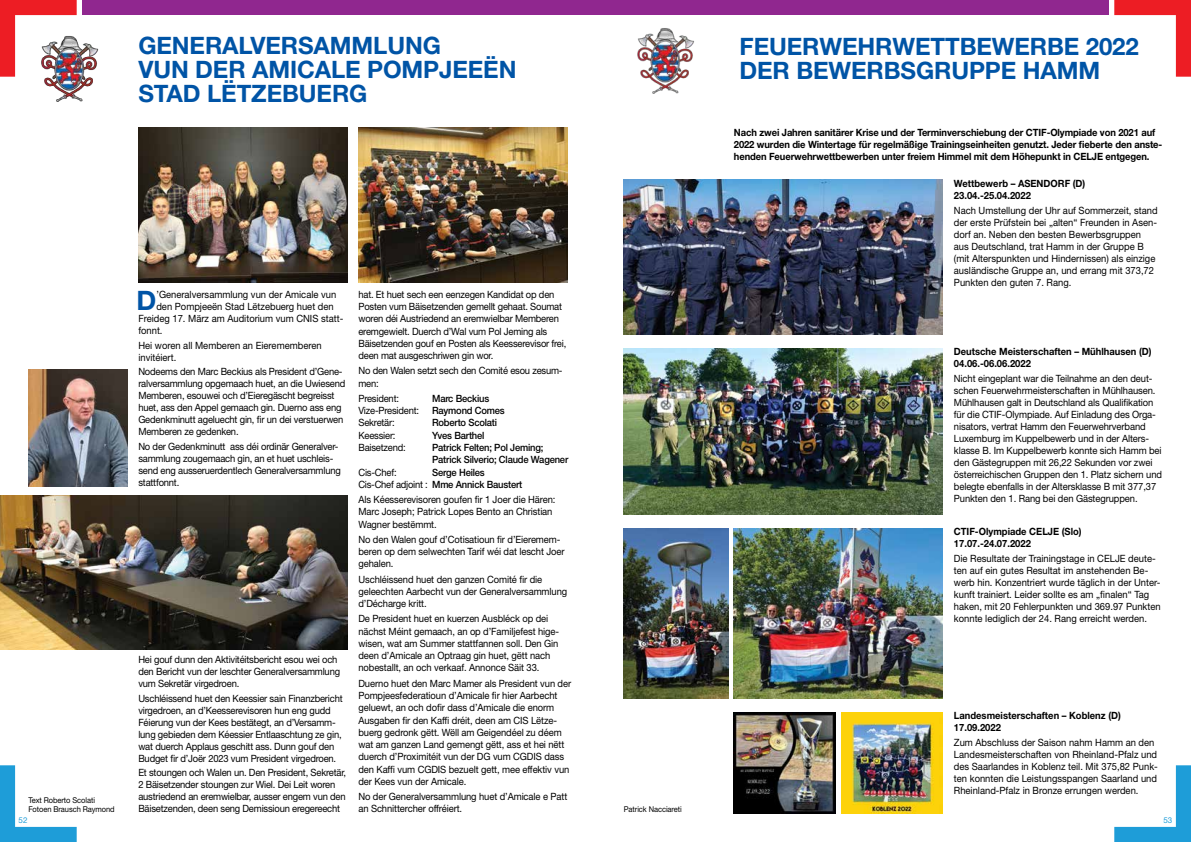
<style>
.page{position:relative;width:1191px;height:842px;background:#fff}
.page>*{position:absolute;margin:0;border:0;box-sizing:border-box;transform-origin:0 0}
.t1{font:700 26.8px "Helvetica Neue LT Std";color:#0054a6}
.t2{font:700 24px/24px "Helvetica Neue LT Std";letter-spacing:-.005em;color:#0054a6}
.t3{font:10px/12px "Helvetica Neue LT Std";letter-spacing:-.01em;color:#000;scale:.94 1}
.t4{font:700 10px/12px "Helvetica Neue LT Std";letter-spacing:-.01em;color:#000;scale:.94 1}
.t5{font:500 10px/12.3px "Helvetica Neue LT Std";letter-spacing:-.02em;color:#000;scale:.94 1}
.t6{font:8px/9.6px "Helvetica Neue LT Std";letter-spacing:-.01em;color:#000;scale:.94 1}
.t7{font:8px "Helvetica Neue LT Std";color:#1e9dd8}
.s1{font-weight:400}
</style>
<div class="page">
<img style="left:44px;top:41px;width:55px;height:61px">
<img style="left:358px;top:128px;width:209px;height:154px">
<img style="left:0;top:495px;width:347px;height:155px">
<img style="left:138px;top:128px;width:209px;height:154px">
<img style="left:28px;top:369px;width:99px;height:117px">
<img style="left:637px;top:28px;width:57px;height:66px">
<img style="left:624px;top:180px;width:318px;height:154px">
<img style="left:624px;top:348px;width:318px;height:166px">
<img style="left:734px;top:529px;width:208px;height:169px">
<img style="left:841px;top:712px;width:101px;height:102px">
<img style="left:734px;top:712px;width:101px;height:102px">
<img style="left:624px;top:528px;width:104px;height:170px">
<svg style="left:0;top:765px;width:77px;height:77px"></svg>
<svg style="left:1114px;top:765px;width:77px;height:77px"></svg>
<img style="left:0;top:0;width:77px;height:77px">
<svg style="left:1114px;top:0;width:77px;height:77px"></svg>
<div style="left:82px;top:0;width:1026px;height:15px;background:#90278f"></div>
<h2 class="t2" style="left:138px;top:33px;width:380px">GENERALVERSAMMLUNG<br>VUN DER AMICALE POMPJEEËN<br>STAD LËTZEBUERG</h2>
<h1 class="t1" style="left:136px;top:284px;width:21px">D</h1>
<p class="t3" style="left:156px;top:288px;width:193px">’Generalversammlung vun der Amicale vun</p>
<p class="t3" style="left:358px;top:288px;width:223px;line-height:12.3px">hat. Et huet sech een eenzegen Kandidat op den Posten vum Bäisetzenden gemellt gehaat. Soumat woren déi Austriedend an eremwielbar Memberen eremgewielt. Duerch d’Wal vum Pol Jeming als Bäisetzenden gouf en Posten als Keesserevisor frei, deen mat ausgeschriwen gin wor.</p>
<p class="t3" style="left:358px;top:364px;width:219px;line-height:12.3px">No den Walen setzt sech den Comité esou zesum&shy;men:</p>
<p class="t3" style="left:358px;top:392px;width:45px">President:</p>
<p class="t5" style="left:432px;top:392px;width:62px">Marc Beckius</p>
<p class="t3" style="left:358px;top:404px;width:66px">Vize-President:</p>
<p class="t5" style="left:432px;top:404px;width:79px">Raymond Comes</p>
<p class="t3" style="left:358px;top:417px;width:40px">Sekretär:</p>
<p class="t5" style="left:432px;top:417px;width:71px">Roberto Scolati</p>
<p class="t3" style="left:358px;top:429px;width:41px">Keessier:</p>
<p class="t5" style="left:432px;top:429px;width:57px">Yves Barthel</p>
<p class="t3" style="left:358px;top:441px;width:52px">Baisetzend:</p>
<p class="t5" style="left:432px;top:441px;width:146px">Patrick Felten; Pol Jeming;<br>Patrick Silverio; Claude Wagener</p>
<p class="t3" style="left:358px;top:466px;width:42px">Cis-Chef:</p>
<p class="t3" style="left:156px;top:300px;width:190px">den Pompjeeën Stad Lëtzebuerg huet den</p>
<p class="t3" style="left:138px;top:312px;width:220px">Freideg 17. März am Auditorium vum CNIS statt-</p>
<p class="t3" style="left:138px;top:324px;width:27px">fonnt.</p>
<p class="t3" style="left:138px;top:339px;width:196px">Hei woren all Memberen an Eierememberen invitéiert.</p>
<p class="t3" style="left:138px;top:366px;width:222px">Nodeems den Marc Beckius als President d’Gene&shy;ralversammlung opgemaach huet, an die Uwiesend Memberen, esouwei och d’Eieregäscht begreisst huet, ass den Appel gemaach gin. Duerno ass eng Gedenkminutt ageluecht gin, fir un dei verstuerwen Memberen ze gedenken.</p>
<p class="t3" style="left:138px;top:441px;width:217px">No der Gedenkminutt ass déi ordinär Generalver&shy;sammlung zougemaach gin, an et huet uschleis&shy;send eng ausseruerdentlech Generalversammlung stattfonnt.</p>
<p class="t5" style="left:358px;top:466px;width:176px;text-indent:74px">Serge Heiles<br><span class="s1">Cis-Chef adjoint :</span> Mme Annick Baustert</p>
<p class="t3" style="left:358px;top:493px;width:211px;line-height:12.3px">Als Kéesserevisoren goufen fir 1 Joer die Hären:<br>Marc Joseph; Patrick Lopes Bento an Christian<br>Wagner bestëmmt.</p>
<p class="t3" style="left:358px;top:533px;width:221px;line-height:12.3px">No den Walen gouf d’Cotisatioun fir d’Eieremem&shy;beren op dem selwechten Tarif wéi dat lescht Joer gehalen.</p>
<p class="t3" style="left:358px;top:573px;width:224px;line-height:12.3px">Uschléissend huet den ganzen Comité fir die geleechten Aarbecht vun der Generalversammlung d’Décharge kritt.</p>
<p class="t3" style="left:358px;top:612px;width:215px;line-height:12.3px">De President huet en kuerzen Ausbléck op dei nächst Méint gemaach, an op d’Familjefest hige&shy;wisen, wat am Summer stattfannen soll. Den Gin deen d’Amicale an Optraag gin huet, gëtt nach nobestallt, an och verkaaf. Annonce Säit 33.</p>
<p class="t3" style="left:358px;top:677px;width:228px;line-height:12.3px">Duerno huet den Marc Mamer als President vun der Pompjeesfederatioun d’Amicale fir hier Aarbecht geluewt, an och dofir dass d’Amicale die enorm Ausgaben fir den Kaffi dréit, deen am CIS Lëtze&shy;buerg gedronk gëtt. Wëll am Geigendéel zu déem wat am ganzen Land gemengt gëtt, ass et hei nëtt duerch d’Proximitéit vun der DG vum CGDIS dass den Kaffi vum CGDIS bezuelt gett, mee effektiv vun der Kees vun der Amicale.</p>
<p class="t3" style="left:358px;top:790px;width:224px;line-height:12.3px">No der Generalversammlung huet d’Amicale e Patt an Schnittercher offréiert.</p>
<p class="t3" style="left:138px;top:653px;width:216px">Hei gouf dunn den Aktivitéitsbericht esou wei och den Bericht vun der leschter Generalversammlung vum Sekretär virgedroen.</p>
<p class="t3" style="left:138px;top:692px;width:219px">Uschléissend huet den Keessier sain Finanzbericht virgedroen, an d’Keesserevisoren hun eng gudd Féierung vun der Kees bestätegt, an d’Versamm&shy;lung gebieden dem Kéessier Entlaaschtung ze gin, wat duerch Applaus geschitt ass. Dunn gouf den Budget fir d’Joër 2023 vum President virgedroen.</p>
<p class="t3" style="left:138px;top:767px;width:222px">Et stoungen och Walen un. Den President, Sekretär, 2 Bäisetzender stoungen zur Wiel. Dei Leit woren austriedend an eremwielbar, ausser engem vun den Bäisetzenden, deen seng Demissioun eregereecht</p>
<p class="t6" style="left:28px;top:795px;width:93px">Text Roberto Scolati<br>Fotoen Brausch Raymond</p>
<p class="t6" style="left:624px;top:805px;width:63px">Patrick Nacciareti</p>
<h2 class="t2" style="left:739px;top:34px;width:401px">FEUERWEHRWETTBEWERBE 2022<br>DER BEWERBSGRUPPE HAMM</h2>
<p class="t4" style="left:734px;top:126px;width:457px">Nach zwei Jahren sanitärer Krise und der Terminverschiebung der CTIF-Olympiade von 2021 auf<br>2022 wurden die Wintertage für regelmäßige Trainingseinheiten genutzt. Jeder fieberte den anste&shy;henden Feuerwehrwettbewerben unter freiem Himmel mit dem Höhepunkt in CELJE entgegen.</p>
<p class="t4" style="left:954px;top:177px;width:141px">Wettbewerb – ASENDORF (D)<br>23.04.-25.04.2022</p>
<p class="t3" style="left:954px;top:204px;width:218px">Nach Umstellung der Uhr auf Sommerzeit, stand der erste Prüfstein bei „alten“ Freunden in Asen&shy;dorf an. Neben den besten Bewerbsgruppen aus Deutschland, trat Hamm in der Gruppe B (mit Alterspunkten und Hindernissen) als einzige ausländische Gruppe an, und errang mit 373,72<br>Punkten den guten 7. Rang.</p>
<p class="t4" style="left:954px;top:345px;width:212px">Deutsche Meisterschaften – Mühlhausen (D)<br>04.06.-06.06.2022</p>
<p class="t3" style="left:954px;top:372px;width:223px">Nicht eingeplant war die Teilnahme an den deut&shy;schen Feuerwehrmeisterschaften in Mühlhausen.<br>Mühlhausen galt in Deutschland als Qualifikation für die CTIF-Olympiade. Auf Einladung des Orga&shy;nisators, vertrat Hamm den Feuerwehrverband Luxemburg im Kuppelbewerb und in der Alters&shy;klasse B. Im Kuppelbewerb konnte sich Hamm bei den Gästegruppen mit 26,22 Sekunden vor zwei österreichischen Gruppen den 1. Platz sichern und belegte ebenfalls in der Altersklasse B mit 377,37<br>Punkten den 1. Rang bei den Gästegruppen.</p>
<p class="t4" style="left:954px;top:525px;width:137px">CTIF-Olympiade CELJE (Slo)<br>17.07.-24.07.2022</p>
<p class="t3" style="left:954px;top:552px;width:221px">Die Resultate der Trainingstage in CELJE deute&shy;ten auf ein gutes Resultat im anstehenden Be&shy;werb hin. Konzentriert wurde täglich in der Unter&shy;kunft trainiert. Leider sollte es am „finalen“ Tag haken, mit 20 Fehlerpunkten und 369.97 Punkten konnte lediglich der 24. Rang erreicht werden.</p>
<p class="t4" style="left:954px;top:709px;width:179px">Landesmeisterschaften – Koblenz (D)<br>17.09.2022</p>
<p class="t3" style="left:954px;top:736px;width:218px">Zum Abschluss der Saison nahm Hamm an den Landesmeisterschaften von Rheinland-Pfalz und des Saarlandes in Koblenz teil. Mit 375,82 Punk&shy;ten konnten die Leistungsspangen Saarland und Rheinland-Pfalz in Bronze errungen werden.</p>
<p class="t7" style="left:19px;top:816px;width:10px">52</p>
<p class="t7" style="left:1163px;top:816px;width:10px">53</p>
</div>
